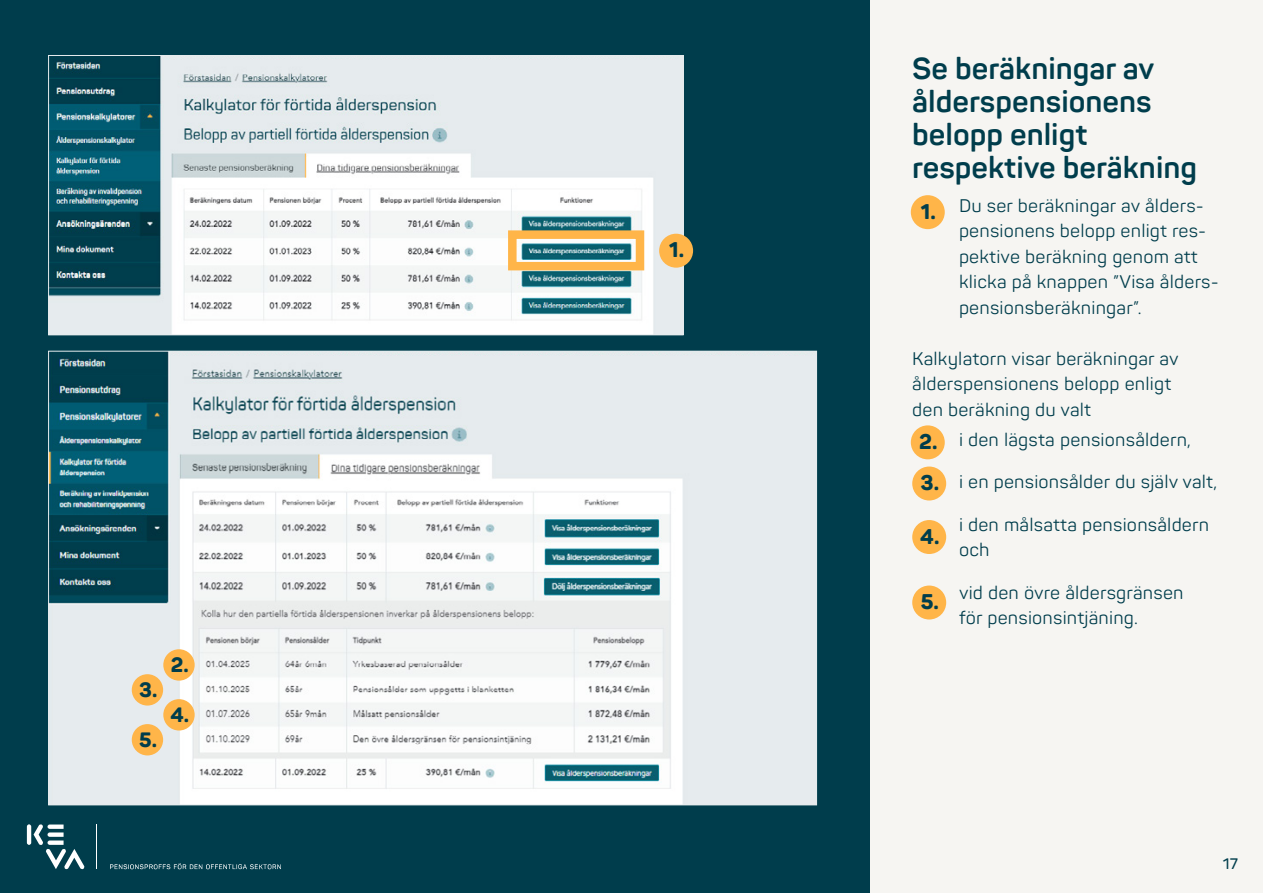
<style>
.page{position:relative;width:1263px;height:893px;background:#fff}
.page>*{position:absolute;margin:0;border:0;box-sizing:border-box;transform-origin:0 0}
.t1{font:700 30px/33px "Panton";color:#003d4c}
.numero1{font:800 21px "Panton";color:#003d4c}
.numero2{font:800 20.55px "Panton";color:#003d4c}
.Leipis_sisennetty{font:18px/25.5px "Panton";letter-spacing:.01em;color:#003d4c}
.Leipis{font:18px/25.5px "Panton";letter-spacing:.01em;color:#003d4c}
.t2{font:600 15px "Panton";color:#003d4c}
</style>
<div class="page">
<div style="left:848px;top:0;width:415px;height:893px;background:#f6f5f2"></div>
<div style="left:0;top:0;width:869px;height:893px;background:#003d4c"></div>
<img style="left:50px;top:57px;width:631px;height:276px">
<div style="left:48px;top:55px;width:635px;height:280px;border:1px solid #e5ebed"></div>
<img style="left:50px;top:353px;width:765px;height:450px">
<div style="left:911px;top:195px;width:34px;height:34px;background:#ffb549;border-radius:50%"></div>
<div style="left:659px;top:234px;width:34px;height:34px;background:#ffb549;border-radius:50%"></div>
<div style="left:911px;top:425px;width:34px;height:34px;background:#ffb549;border-radius:50%"></div>
<div style="left:912px;top:467px;width:34px;height:33px;background:#ffb549;border-radius:50%"></div>
<div style="left:912px;top:520px;width:34px;height:34px;background:#ffb549;border-radius:50%"></div>
<div style="left:912px;top:585px;width:34px;height:34px;background:#ffb549;border-radius:50%"></div>
<div style="left:508px;top:230px;width:136px;height:40px;border:9px solid #ffb549"></div>
<div style="left:163px;top:649px;width:32px;height:32px;background:#ffb549;border-radius:50%"></div>
<div style="left:132px;top:674px;width:31px;height:32px;background:#ffb549;border-radius:50%"></div>
<div style="left:132px;top:724px;width:31px;height:31px;background:#ffb549;border-radius:50%"></div>
<div style="left:163px;top:699px;width:32px;height:31px;background:#ffb549;border-radius:50%"></div>
<svg style="left:27px;top:824px;width:58px;height:45px"></svg>
<svg style="left:110px;top:863px;width:171px;height:6px"></svg>
<hr style="left:97px;top:824px;width:1px;height:45px;background:#fff">
<p class="numero2" style="left:139px;top:677px;width:20px">3.</p>
<p class="numero2" style="left:139px;top:727px;width:19px">5.</p>
<p class="numero2" style="left:171px;top:652px;width:19px">2.</p>
<p class="numero2" style="left:170px;top:702px;width:20px">4.</p>
<p class="numero1" style="left:669px;top:237px;width:16px">1.</p>
<h2 class="t1" style="left:912px;top:52px;width:286px">Se beräkningar av ålderspensionens belopp enligt respektive beräkning</h2>
<p class="Leipis_sisennetty" style="left:959px;top:193px;width:261px">Du ser beräkningar av ålders&shy;pensionens belopp enligt res&shy;pektive beräkning genom att klicka på knappen ”Visa ålders&shy;pensionsberäkningar”.</p>
<p class="Leipis" style="left:912px;top:346px;width:268px">Kalkylatorn visar beräkningar av ålderspensionens belopp enligt den beräkning du valt</p>
<p class="Leipis_sisennetty" style="left:959px;top:426px;width:233px">i den lägsta pensionsåldern,</p>
<p class="Leipis_sisennetty" style="left:959px;top:469px;width:260px">i en pensionsålder du själv valt,</p>
<p class="Leipis_sisennetty" style="left:959px;top:512px;width:252px">i den målsatta pensionsåldern och</p>
<p class="Leipis_sisennetty" style="left:959px;top:580px;width:226px">vid den övre åldersgränsen för pensionsintjäning.</p>
<p class="numero1" style="left:921px;top:198px;width:16px">1.</p>
<p class="numero1" style="left:919px;top:428px;width:20px">2.</p>
<p class="numero1" style="left:920px;top:469px;width:20px">3.</p>
<p class="numero1" style="left:920px;top:523px;width:21px">4.</p>
<p class="numero1" style="left:921px;top:588px;width:20px">5.</p>
<p class="t2" style="left:1223px;top:854px;width:17px">17</p>
</div>
